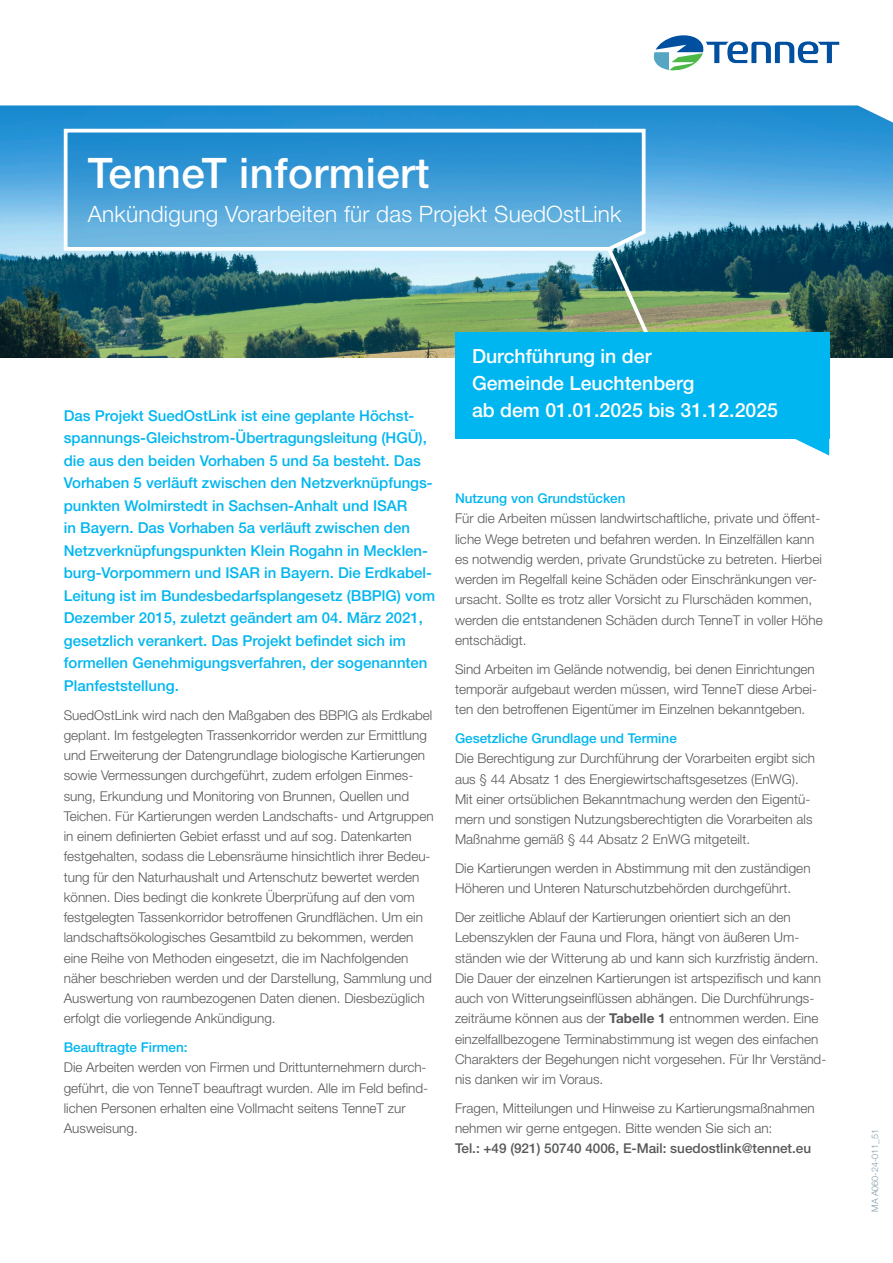
<style>
.page{position:relative;width:893px;height:1263px;background:#fff}
.page>*{position:absolute;margin:0;border:0;box-sizing:border-box;transform-origin:0 0}
.t1{font:500 42.15px "Helvetica Neue LT Pro";letter-spacing:.01em;color:#fff}
.t2{font:300 22.5px "Helvetica Neue LT Pro";letter-spacing:.01em;color:#fff}
.Fließ{font:500 19.5px/27px "Helvetica Neue LT Pro";color:#fff}
.t3{font:500 15px/22.5px "Helvetica Neue LT Pro";color:#00b6f0}
.t4{font:300 13.5px/20.2px "Helvetica Neue LT Pro";color:#57585a}
.t5{font:500 13.5px "Helvetica Neue LT Pro";color:#00b6f0}
.t6{font:500 13.5px "Helvetica Neue LT Pro";color:#57585a}
.t7{font:300 9px "Helvetica Neue LT Pro";color:#839ca9}
.s1{font-weight:700}
</style>
<div class="page">
<img style="left:0;top:129px;width:893px;height:228px">
<svg style="left:62px;top:129px;width:587px;height:124px;background:#55a8db"></svg>
<svg style="left:604px;top:244px;width:51px;height:88px;background:#5b8175"></svg>
<svg style="left:795px;top:439px;width:34px;height:16px"></svg>
<div style="left:455px;top:332px;width:374px;height:107px;background:#00b6f0"></div>
<svg style="left:0;top:41px;width:893px;height:88px"></svg>
<svg style="left:652px;top:35px;width:187px;height:37px"></svg>
<h1 class="t1" style="left:88px;top:147px;width:343px">TenneT informiert</h1>
<h2 class="t2" style="left:88px;top:200px;width:535px">Ankündigung Vorarbeiten für das Projekt SuedOstLink</h2>
<p class="t3" style="left:64px;top:404px;width:373px">Das Projekt SuedOstLink ist eine geplante Höchst&shy;spannungs-Gleichstrom-Übertragungsleitung (HGÜ), die aus den beiden Vorhaben 5 und 5a besteht. Das Vorhaben 5 verläuft zwischen den Netzverknüpfungs&shy;punkten Wolmirstedt in Sachsen-Anhalt und ISAR<br>in Bayern. Das Vorhaben 5a verläuft zwischen den Netzverknüpfungspunkten Klein Rogahn in Mecklen&shy;burg-Vorpommern und ISAR in Bayern. Die Erdkabel-Leitung ist im Bundesbedarfsplangesetz (BBPlG) vom Dezember 2015, zuletzt geändert am 04. März 2021, gesetzlich verankert. Das Projekt befindet sich im formellen Genehmigungsverfahren, der sogenannten Planfeststellung.</p>
<p class="t4" style="left:64px;top:704px;width:371px">SuedOstLink wird nach den Maßgaben des BBPlG als Erdkabel geplant. Im festgelegten Trassenkorridor werden zur Ermittlung und Erweiterung der Datengrundlage biologische Kartierungen sowie Vermessungen durchgeführt, zudem erfolgen Einmes&shy;sung, Erkundung und Monitoring von Brunnen, Quellen und Teichen. Für Kartierungen werden Landschafts- und Artgruppen in einem definierten Gebiet erfasst und auf sog. Datenkarten festgehalten, sodass die Lebensräume hinsichtlich ihrer Bedeu&shy;tung für den Naturhaushalt und Artenschutz bewertet werden können. Dies bedingt die konkrete Überprüfung auf den vom festgelegten Tassenkorridor betroffenen Grundflächen. Um ein landschaftsökologisches Gesamtbild zu bekommen, werden eine Reihe von Methoden eingesetzt, die im Nachfolgenden näher beschrieben werden und der Darstellung, Sammlung und Auswertung von raumbezogenen Daten dienen. Diesbezüglich erfolgt die vorliegende Ankündigung.</p>
<p class="t5" style="left:64px;top:1039px;width:125px">Beauftragte Firmen:</p>
<p class="t4" style="left:64px;top:1057px;width:366px">Die Arbeiten werden von Firmen und Drittunternehmern durch&shy;geführt, die von TenneT beauftragt wurden. Alle im Feld befind&shy;lichen Personen erhalten eine Vollmacht seitens TenneT zur Ausweisung.</p>
<p class="Fließ" style="left:472px;top:343px;width:308px">Durchführung in der<br>Gemeinde Leuchtenberg<br>ab dem 01.01.2025 bis 31.12.2025</p>
<p class="t5" style="left:455px;top:490px;width:172px">Nutzung von Grundstücken</p>
<p class="t4" style="left:455px;top:508px;width:369px">Für die Arbeiten müssen landwirtschaftliche, private und öffent&shy;liche Wege betreten und befahren werden. In Einzelfällen kann es notwendig werden, private Grundstücke zu betreten. Hierbei werden im Regelfall keine Schäden oder Einschränkungen ver&shy;ursacht. Sollte es trotz aller Vorsicht zu Flurschäden kommen, werden die entstandenen Schäden durch TenneT in voller Höhe entschädigt.</p>
<p class="t4" style="left:455px;top:658px;width:364px">Sind Arbeiten im Gelände notwendig, bei denen Einrichtungen temporär aufgebaut werden müssen, wird TenneT diese Arbei&shy;ten den betroffenen Eigentümer im Einzelnen bekanntgeben.</p>
<p class="t5" style="left:455px;top:730px;width:223px">Gesetzliche Grundlage und Termine</p>
<p class="t4" style="left:455px;top:748px;width:362px">Die Berechtigung zur Durchführung der Vorarbeiten ergibt sich aus § 44 Absatz 1 des Energiewirtschaftsgesetzes (EnWG).<br>Mit einer ortsüblichen Bekanntmachung werden den Eigentü&shy;mern und sonstigen Nutzungsberechtigten die Vorarbeiten als Maßnahme gemäß § 44 Absatz 2 EnWG mitgeteilt.</p>
<p class="t4" style="left:455px;top:858px;width:357px">Die Kartierungen werden in Abstimmung mit den zuständigen<br>Höheren und Unteren Naturschutzbehörden durchgeführt.</p>
<p class="t4" style="left:455px;top:907px;width:373px">Der zeitliche Ablauf der Kartierungen orientiert sich an den Lebenszyklen der Fauna und Flora, hängt von äußeren Um&shy;ständen wie der Witterung ab und kann sich kurzfristig ändern.<br>Die Dauer der einzelnen Kartierungen ist artspezifisch und kann auch von Witterungseinflüssen abhängen. Die Durchführungs&shy;zeiträume können aus der <span class="s1">Tabelle 1</span> entnommen werden. Eine einzelfallbezogene Terminabstimmung ist wegen des einfachen Charakters der Begehungen nicht vorgesehen. Für Ihr Verständ&shy;nis danken wir im Voraus.</p>
<p class="t4" style="left:455px;top:1097px;width:361px">Fragen, Mitteilungen und Hinweise zu Kartierungsmaßnahmen nehmen wir gerne entgegen. Bitte wenden Sie sich an:</p>
<p class="t6" style="left:455px;top:1140px;width:358px">Tel.: +49 (921) 50740 4006, E-Mail: suedostlink@tennet.eu</p>
<p class="t7" style="left:869px;top:1212px;width:84px;rotate:-90deg">MA A060-24-011_51</p>
</div>
